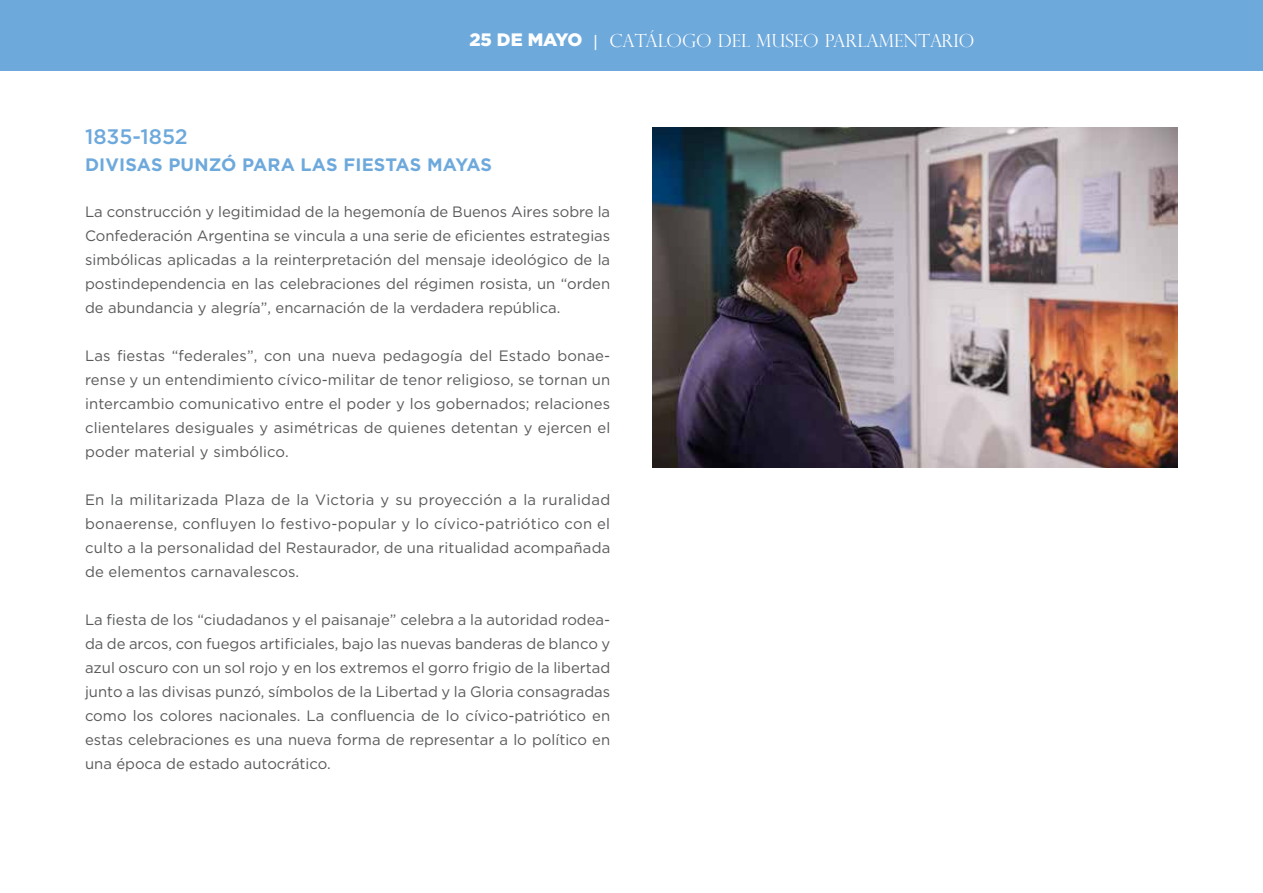
<style>
.page{position:relative;width:1263px;height:893px;background:#fff}
.page>*{position:absolute;margin:0;border:0;box-sizing:border-box;transform-origin:0 0}
.t1{font:500 21px "Gotham";color:#6ea9dc}
.t2{font:300 18px "Perpetua Titling";color:#fff}
.t3{font:700 18px "Gotham";letter-spacing:.01em;color:#6ea9dc}
.t4{font:15px/24px "Gotham";color:#58595b;text-align:justify}
.s1{font-family:"Gotham";font-weight:900}
</style>
<div class="page">
<div style="left:0;top:0;width:1263px;height:71px;background:#6ea9dc"></div>
<img style="left:653px;top:128px;width:525px;height:340px">
<p class="t2" style="left:469px;top:29px;width:507px"><span class="s1">25 DE MAYO</span> | CATÁLOGO DEL MUSEO PARLAMENTARIO</p>
<h1 class="t1" style="left:85px;top:123px;width:104px">1835-1852</h1>
<p class="t3" style="left:85px;top:153px;width:409px">DIVISAS PUNZÓ PARA LAS FIESTAS MAYAS</p>
<p class="t4" style="left:85px;top:199px;width:527px">La construcción y legitimidad de la hegemonía de Buenos Aires sobre la Confederación Argentina se vincula a una serie de eficientes estrategias simbólicas aplicadas a la reinterpretación del mensaje ideológico de la postindependencia en las celebraciones del régimen rosista, un “orden de abundancia y alegría”, encarnación de la verdadera república.</p>
<p class="t4" style="left:85px;top:343px;width:527px">Las fiestas “federales”, con una nueva pedagogía del Estado bonae&shy;rense y un entendimiento cívico-militar de tenor religioso, se tornan un intercambio comunicativo entre el poder y los gobernados; relaciones clientelares desiguales y asimétricas de quienes detentan y ejercen el poder material y simbólico.</p>
<p class="t4" style="left:85px;top:487px;width:527px">En la militarizada Plaza de la Victoria y su proyección a la ruralidad bonaerense, confluyen lo festivo-popular y lo cívico-patriótico con el culto a la personalidad del Restaurador, de una ritualidad acompañada de elementos carnavalescos.</p>
<p class="t4" style="left:85px;top:607px;width:527px">La fiesta de los “ciudadanos y el paisanaje” celebra a la autoridad rodea&shy;da de arcos, con fuegos artificiales, bajo las nuevas banderas de blanco y azul oscuro con un sol rojo y en los extremos el gorro frigio de la libertad junto a las divisas punzó, símbolos de la Libertad y la Gloria consagradas como los colores nacionales. La confluencia de lo cívico-patriótico en estas celebraciones es una nueva forma de representar a lo político en una época de estado autocrático.</p>
</div>
